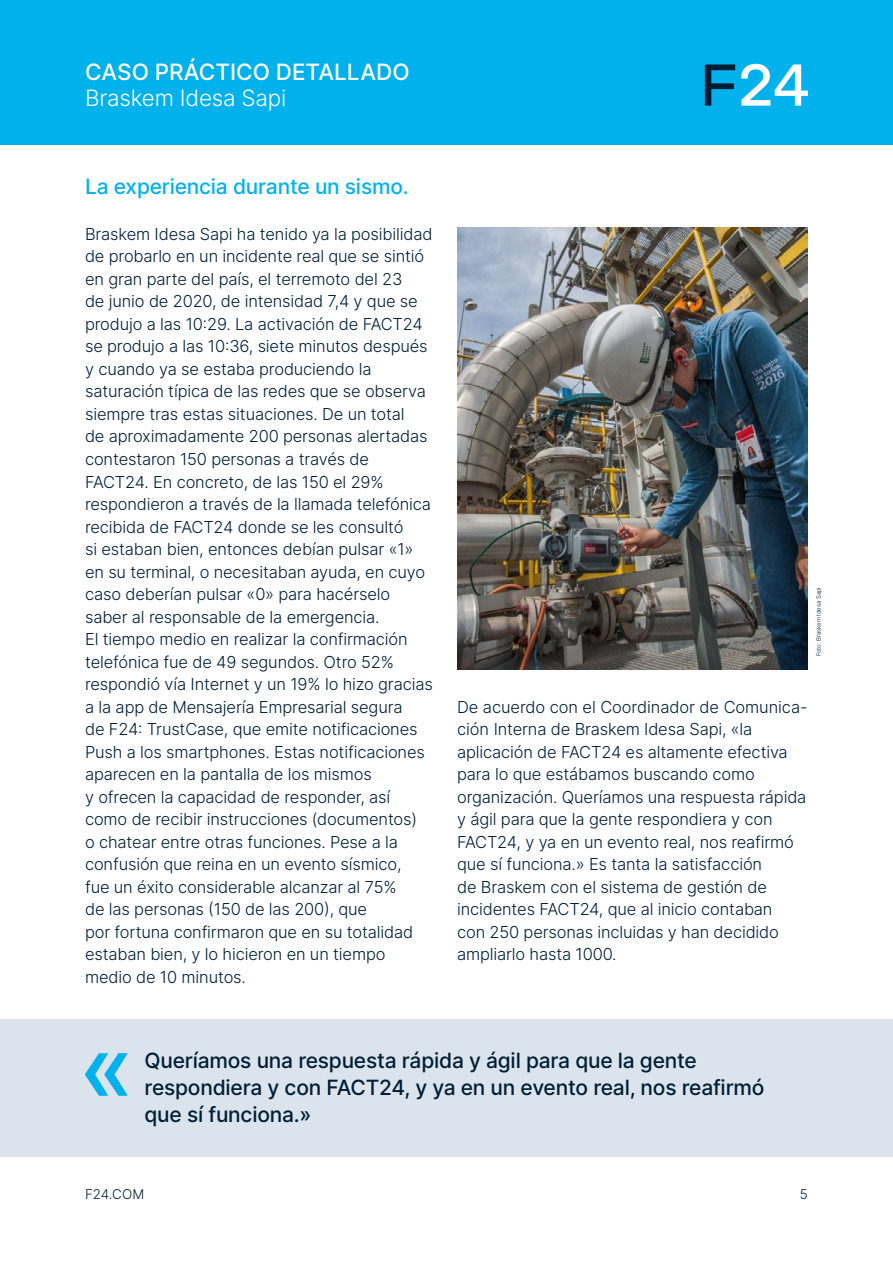
<style>
.page{position:relative;width:893px;height:1263px;background:#fff}
.page>*{position:absolute;margin:0;border:0;box-sizing:border-box;transform-origin:0 0}
.t1{font:500 22.5px "Inter";color:#fff}
.t2{font:300 22.5px "Inter";letter-spacing:-.01em;color:#fff}
.t3{font:500 21px/27px "Inter";letter-spacing:-.01em;color:#001d33}
.t4{font:500 21px "Inter";letter-spacing:-.01em;color:#00b1eb}
.t5{font:300 16.5px/22.5px "Inter";letter-spacing:-.01em;color:#001d33}
.t6{font:300 13.5px "Inter";color:#001d33}
.t7{font:300 6px "Inter";letter-spacing:-.01em;color:#001d33}
</style>
<div class="page">
<div style="left:0;top:0;width:893px;height:145px;background:#00b1eb"></div>
<img style="left:457px;top:228px;width:351px;height:441px">
<svg style="left:705px;top:64px;width:30px;height:42px"></svg>
<svg style="left:741px;top:64px;width:67px;height:42px"></svg>
<div style="left:0;top:1019px;width:893px;height:138px;background:#dbe4ec"></div>
<svg style="left:85px;top:1053px;width:43px;height:43px"></svg>
<h1 class="t1" style="left:85px;top:55px;width:326px">CASO PRÁCTICO DETALLADO</h1>
<h1 class="t2" style="left:85px;top:82px;width:203px">Braskem Idesa Sapi</h1>
<p class="t4" style="left:85px;top:171px;width:325px">La experiencia durante un sismo.</p>
<p class="t5" style="left:85px;top:222px;width:349px">Braskem Idesa Sapi ha tenido ya la posibilidad de probarlo en un incidente real que se sintió en gran parte del país, el terremoto del 23<br>de junio de 2020, de intensidad 7,4 y que se produjo a las 10:29. La activación de FACT24 se produjo a las 10:36, siete minutos después y cuando ya se estaba produciendo la saturación típica de las redes que se observa siempre tras estas situaciones. De un total<br>de aproximadamente 200 personas alertadas contestaron 150 personas a través de FACT24. En concreto, de las 150 el 29% respondieron a través de la llamada telefónica recibida de FACT24 donde se les consultó<br>si estaban bien, entonces debían pulsar «1» en su terminal, o necesitaban ayuda, en cuyo caso deberían pulsar «0» para hacérselo saber al responsable de la emergencia.<br>El tiempo medio en realizar la confirmación telefónica fue de 49 segundos. Otro 52% respondió vía Internet y un 19% lo hizo gracias a la app de Mensajería Empresarial segura<br>de F24: TrustCase, que emite notificaciones Push a los smartphones. Estas notificaciones aparecen en la pantalla de los mismos<br>y ofrecen la capacidad de responder, así como de recibir instrucciones (documentos)<br>o chatear entre otras funciones. Pese a la confusión que reina en un evento sísmico,<br>fue un éxito considerable alcanzar al 75%<br>de las personas (150 de las 200), que<br>por fortuna confirmaron que en su totalidad estaban bien, y lo hicieron en un tiempo medio de 10 minutos.</p>
<p class="t7" style="left:814px;top:656px;width:71px;rotate:-90deg">Foto: Braskem Idesa Sapi</p>
<p class="t5" style="left:457px;top:695px;width:352px">De acuerdo con el Coordinador de Comunica&shy;ción Interna de Braskem Idesa Sapi, «la aplicación de FACT24 es altamente efectiva para lo que estábamos buscando como organización. Queríamos una respuesta rápida y ágil para que la gente respondiera y con FACT24, y ya en un evento real, nos reafirmó que sí funciona.» Es tanta la satisfacción<br>de Braskem con el sistema de gestión de incidentes FACT24, que al inicio contaban<br>con 250 personas incluidas y han decidido ampliarlo hasta 1000.</p>
<p class="t3" style="left:145px;top:1047px;width:621px">Queríamos una respuesta rápida y ágil para que la gente respondiera y con FACT24, y ya en un evento real, nos reafirmó que sí funciona.»</p>
<p class="t6" style="left:85px;top:1185px;width:61px">F24.COM</p>
<p class="t6" style="left:800px;top:1185px;width:10px">5</p>
</div>
